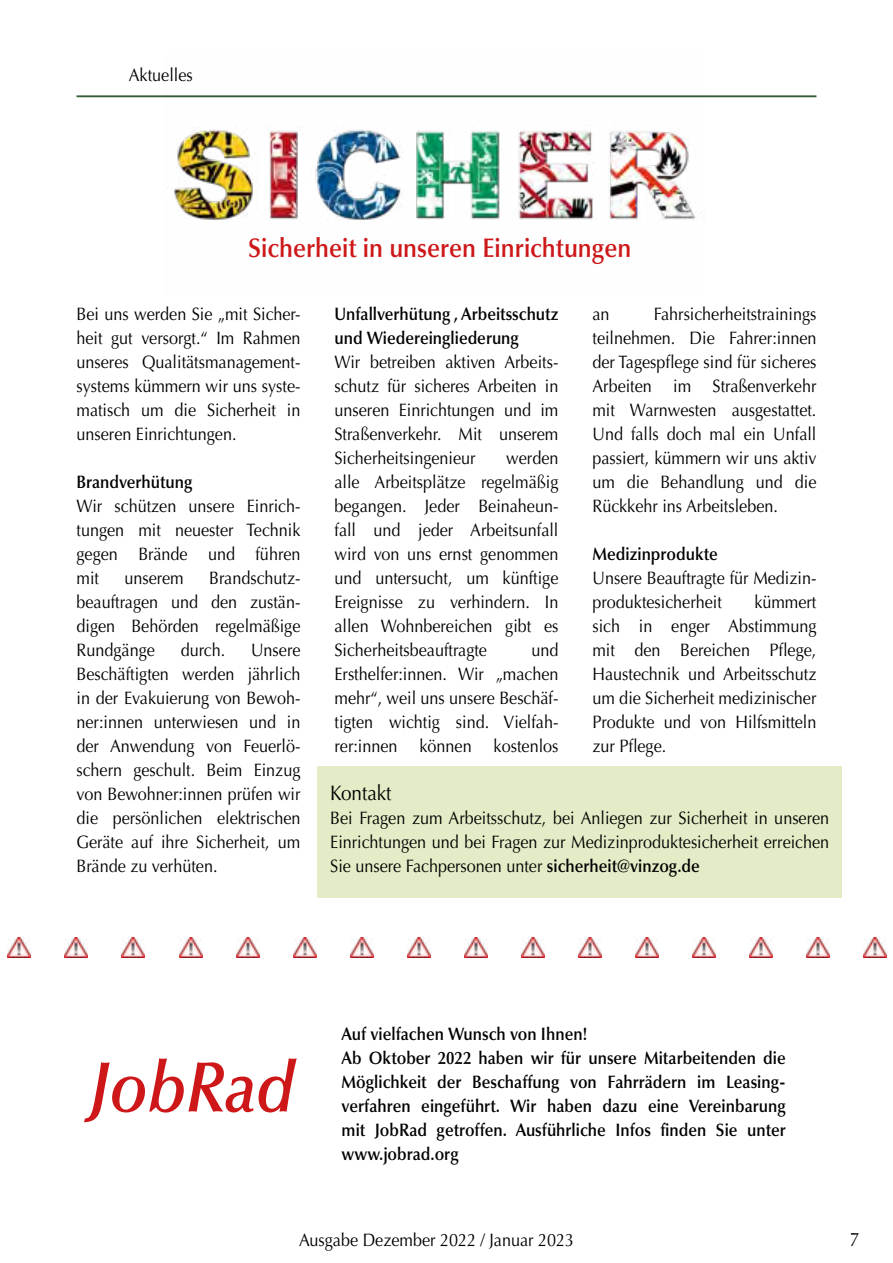
<style>
.page{position:relative;width:893px;height:1263px;background:#fff}
.page>*{position:absolute;margin:0;border:0;box-sizing:border-box;transform-origin:0 0}
.t1{font:italic 600 72px "Optima LT Std";color:#cd1719;scale:.9 1}
.t2{font:600 27px "Optima LT Std";color:#cd1719;scale:.9 1}
.t3{font:21px "Optima LT Std";color:#000;scale:.9 1}
.t4{font:19.5px "Optima LT Std";color:#000;scale:.9 1}
.t5{font:18px/24px "Optima LT Std";color:#000;text-align:justify;scale:.9 1}
.t6{font:600 18px/24px "Optima LT Std";color:#000;scale:.9 1}
.s1{font-weight:600}
</style>
<div class="page">
<hr style="left:77px;top:95px;width:739px;height:2px;background:#355e37">
<img style="left:164px;top:95px;width:540px;height:126px">
<div style="left:317px;top:766px;width:525px;height:132px;background:#e3ecc6"></div>
<img style="left:8px;top:938px;width:23px;height:20px">
<img style="left:122px;top:938px;width:23px;height:20px">
<img style="left:65px;top:938px;width:23px;height:20px">
<img style="left:521px;top:938px;width:23px;height:20px">
<img style="left:749px;top:938px;width:23px;height:20px">
<img style="left:179px;top:938px;width:23px;height:20px">
<img style="left:293px;top:938px;width:23px;height:20px">
<img style="left:236px;top:938px;width:23px;height:20px">
<img style="left:407px;top:938px;width:23px;height:20px">
<img style="left:863px;top:938px;width:23px;height:20px">
<img style="left:635px;top:938px;width:23px;height:20px">
<img style="left:350px;top:938px;width:23px;height:20px">
<img style="left:578px;top:938px;width:23px;height:20px">
<img style="left:464px;top:938px;width:23px;height:20px">
<img style="left:692px;top:938px;width:23px;height:20px">
<img style="left:806px;top:938px;width:23px;height:20px">
<p class="t5" style="left:129px;top:63px;width:73px">Aktuelles</p>
<h2 class="t2" style="left:248px;top:233px;width:428px">Sicherheit in unseren Einrichtungen</h2>
<p class="t5" style="left:77px;top:302px;width:250px">Bei uns werden Sie „mit Sicher&shy;heit gut versorgt.“ Im Rahmen unseres Qualitätsmanagement&shy;systems kümmern wir uns syste&shy;matisch um die Sicherheit in unseren Einrichtungen.</p>
<p class="t6" style="left:77px;top:470px;width:130px">Brandverhütung</p>
<p class="t5" style="left:77px;top:494px;width:250px">Wir schützen unsere Einrich&shy;tungen mit neuester Technik gegen Brände und führen mit</p>
<p class="t5" style="left:77px;top:566px;width:250px;text-indent:133px">Brandschutz&shy;beauftragen und den zustän&shy;digen Behörden regelmäßige Rundgänge</p>
<p class="t5" style="left:124px;top:566px;width:68px">unserem</p>
<p class="t5" style="left:181px;top:638px;width:51px">durch.</p>
<p class="t5" style="left:77px;top:638px;width:250px;text-indent:174px">Unsere Beschäftigten werden jährlich in der Evakuierung von Bewoh&shy;ner:innen unterwiesen und in der Anwendung von Feuerlö&shy;schern geschult. Beim Einzug von Bewohner:innen prüfen wir die persönlichen elektrischen Geräte auf ihre Sicherheit, um Brände zu verhüten.</p>
<p class="t6" style="left:334px;top:302px;width:250px">Unfallverhütung , Arbeitsschutz und Wiedereingliederung</p>
<p class="t5" style="left:334px;top:350px;width:250px">Wir betreiben aktiven Arbeits&shy;schutz für sicheres Arbeiten in unseren Einrichtungen und im Straßenverkehr. Mit unserem Sicherheitsingenieur</p>
<p class="t5" style="left:334px;top:446px;width:250px;text-indent:172px">werden alle Arbeitsplätze regelmäßig begangen. Jeder Beinaheun&shy;fall und jeder Arbeitsunfall wird von uns ernst genommen und untersucht, um künftige Ereignisse zu verhindern. In allen Wohnbereichen gibt es Sicherheitsbeauftragte</p>
<p class="t5" style="left:334px;top:638px;width:250px;text-indent:197px">und Ersthelfer:innen. Wir „machen mehr“, weil uns unsere Beschäf&shy;tigten wichtig sind. Vielfah&shy;rer:innen können kostenlos</p>
<p class="t5" style="left:592px;top:302px;width:250px;text-indent:61px">Fahrsicherheitstrainings teilnehmen. Die Fahrer:innen der Tagespflege sind für sicheres Arbeiten im Straßenverkehr mit Warnwesten ausgestattet.<br>Und falls doch mal ein Unfall passiert, kümmern wir uns aktiv um die Behandlung und die Rückkehr ins Arbeitsleben.</p>
<p class="t6" style="left:592px;top:542px;width:141px">Medizinprodukte</p>
<p class="t5" style="left:592px;top:566px;width:250px">Unsere Beauftragte für Medizin&shy;produktesicherheit</p>
<p class="t5" style="left:592px;top:302px;width:21px">an</p>
<p class="t5" style="left:592px;top:590px;width:250px;text-indent:162px">kümmert sich in enger Abstimmung mit den Bereichen Pflege, Haustechnik und Arbeitsschutz um die Sicherheit medizinischer Produkte und von Hilfsmitteln zur Pflege.</p>
<p class="t3" style="left:330px;top:780px;width:70px">Kontakt</p>
<p class="t5" style="left:330px;top:806px;width:556px">Bei Fragen zum Arbeitsschutz, bei Anliegen zur Sicherheit in unseren Einrichtungen und bei Fragen zur Medizinproduktesicherheit erreichen Sie unsere Fachpersonen unter <span class="s1">sicherheit@vinzog.de</span></p>
<h1 class="t1" style="left:90px;top:1046px;width:228px">JobRad</h1>
<p class="t6" style="left:342px;top:1022px;width:495px">Auf vielfachen Wunsch von Ihnen!<br>Ab Oktober 2022 haben wir für unsere Mitarbeitenden die Möglichkeit der Beschaffung von Fahrrädern im Leasing&shy;verfahren eingeführt. Wir haben dazu eine Vereinbarung mit JobRad getroffen. Ausführliche Infos finden Sie unter www.jobrad.org</p>
<p class="t5" style="left:299px;top:1228px;width:307px">Ausgabe Dezember 2022 / Januar 2023</p>
<p class="t4" style="left:850px;top:1228px;width:12px">7</p>
</div>
